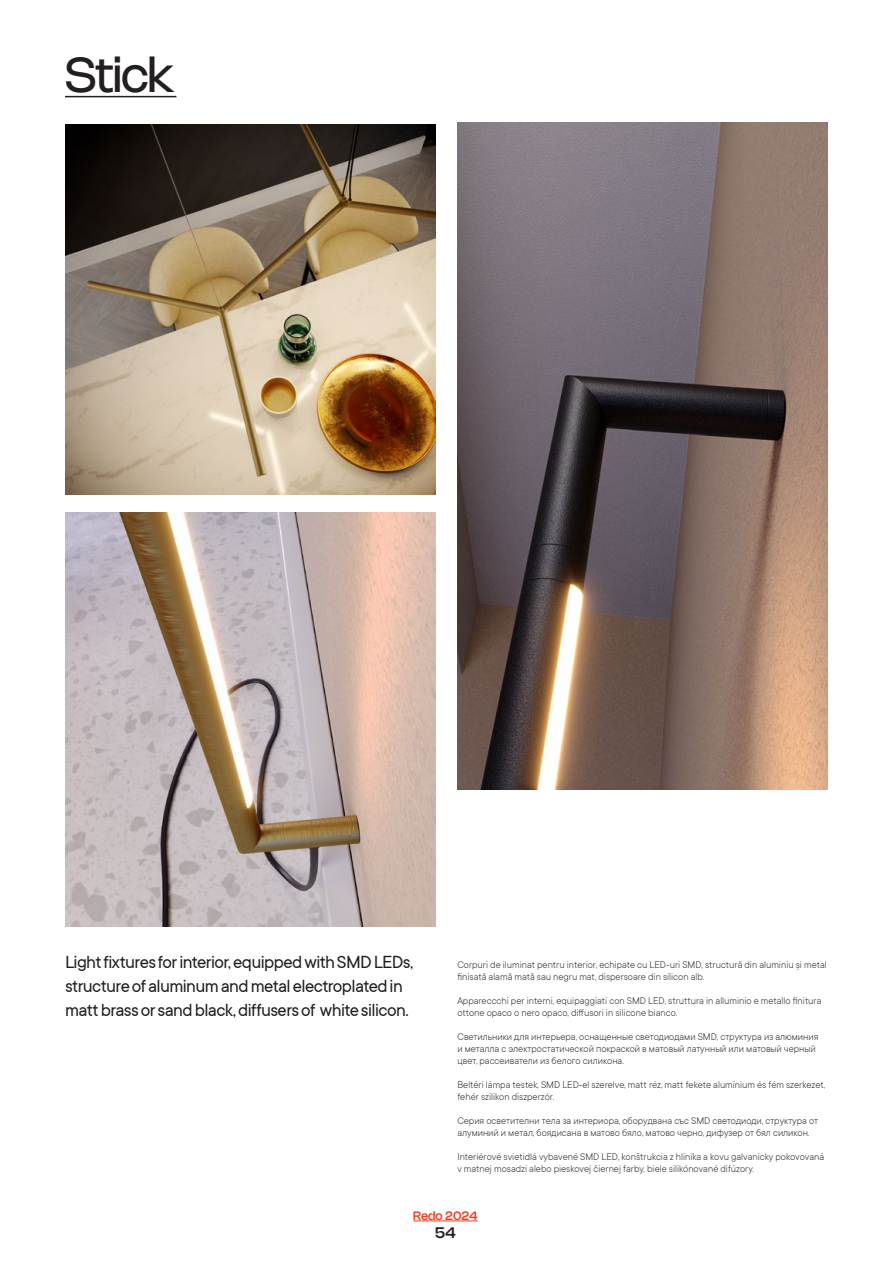
<style>
.page{position:relative;width:893px;height:1263px;background:#fff}
.page>*{position:absolute;margin:0;border:0;box-sizing:border-box;transform-origin:0 0}
.t1{font:48px "Nohemi";letter-spacing:-.025em;color:#231f20}
.t2{font:19.5px/24px "TT Commons";letter-spacing:-.03em;color:#231f20}
.t3{font:500 15px "Nohemi";color:#231f20}
.t4{font:500 12px "Nohemi";color:#ef3e22}
.t5{font:300 10.5px/12px "TT Commons";color:#231f20}
</style>
<div class="page">
<hr style="left:65px;top:96px;width:111px;height:1px;background:#231f20">
<img style="left:65px;top:513px;width:371px;height:414px">
<img style="left:457px;top:123px;width:371px;height:666px">
<img style="left:65px;top:124px;width:371px;height:371px">
<hr style="left:413px;top:1221px;width:65px;height:1px;background:#ef3e22">
<h1 class="t1" style="left:65px;top:45px;width:112px">Stick</h1>
<h2 class="t2" style="left:65px;top:950px;width:350px">Light fixtures for interior, equipped with SMD LEDs, structure of aluminum and metal electroplated in matt brass or sand black, diffusers of white silicon.</h2>
<p class="t5" style="left:457px;top:958px;width:371px">Corpuri de iluminat pentru interior, echipate cu LED-uri SMD, structură din aluminiu și metal finisată alamă mată sau negru mat, dispersoare din silicon alb.</p>
<p class="t5" style="left:457px;top:994px;width:366px">Appareccchi per interni, equipaggiati con SMD LED, struttura in alluminio e metallo finitura ottone opaco o nero opaco, diffusori in silicone bianco.</p>
<p class="t5" style="left:457px;top:1030px;width:363px">Светильники для интерьера, оснащенные светодиодами SMD, структура из алюминия и металла с электростатической покраской в матовый латунный или матовый черный цвет, рассеиватели из белого силикона.</p>
<p class="t5" style="left:457px;top:1078px;width:369px">Beltéri lámpa testek, SMD LED-el szerelve, matt réz, matt fekete alumínium és fém szerkezet, fehér szilikon diszperzór.</p>
<p class="t5" style="left:457px;top:1114px;width:362px">Серия осветителни тела за интериора, оборудвана със SMD светодиоди, структура от алуминий и метал, боядисана в матово бяло, матово черно, дифузер от бял силикон.</p>
<p class="t5" style="left:457px;top:1150px;width:368px">Interiérové svietidlá vybavené SMD LED, konštrukcia z hliníka a kovu galvanicky pokovovaná v matnej mosadzi alebo pieskovej čiernej farby, biele silikónované difúzory.</p>
<p class="t4" style="left:413px;top:1208px;width:66px">Redo 2024</p>
<h3 class="t3" style="left:435px;top:1223px;width:22px">54</h3>
</div>
